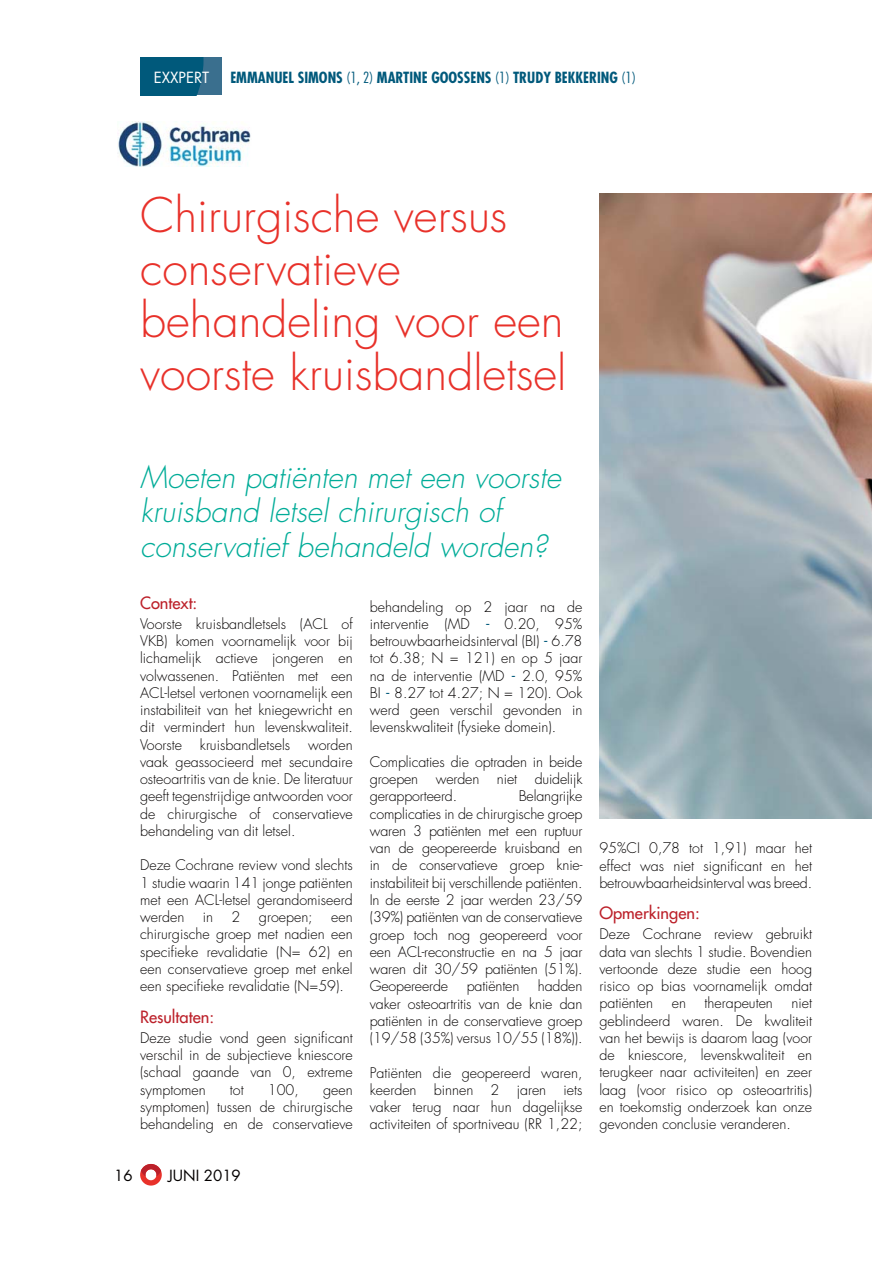
<style>
.page{position:relative;width:893px;height:1263px;background:#fff}
.page>*{position:absolute;margin:0;border:0;box-sizing:border-box;transform-origin:0 0}
.t1{font:300 46.5px/52.5px "Futura Std";color:#e8312a}
.t2{font:italic 300 30px/34.5px "Futura Std";color:#00ac98}
.t3{font:500 16.5px "Futura Std";color:#bc212a}
.t4{font:700 condensed 15px "Futura Std";color:#00597b}
.t5{font:15px "Futura Std";color:#040000}
.t6{font:15px "Futura Std";color:#fff}
.t7{font:300 14.25px/17.2px "Futura Std";color:#040000;text-align:justify}
.s1{font-weight:300}
.s2{font-weight:500;color:#00597b}
</style>
<div class="page">
<div style="left:140px;top:57px;width:82px;height:38px;background:#3a6f8e"></div>
<div style="left:140px;top:57px;width:63px;height:38px;background:#00597b"></div>
<img style="left:599px;top:193px;width:272px;height:626px">
<img style="left:118px;top:122px;width:133px;height:44px">
<svg style="left:140px;top:1164px;width:22px;height:22px"></svg>
<p class="t6" style="left:154px;top:69px;width:57px">EXXPERT</p>
<p class="t4" style="left:230px;top:69px;width:407px">EMMANUEL SIMONS <span class="s1">(1, 2)</span> MARTINE GOOSSENS <span class="s1">(1)</span> TRUDY BEKKERING <span class="s1">(1)</span></p>
<h1 class="t1" style="left:140px;top:192px;width:428px">Chirurgische versus conservatieve behandeling voor een voorste kruisbandletsel</h1>
<h2 class="t2" style="left:140px;top:462px;width:422px">Moeten patiënten met een voorste kruisband letsel chirurgisch of conservatief behandeld worden?</h2>
<p class="t3" style="left:140px;top:595px;width:59px">Context:</p>
<p class="t7" style="left:140px;top:616px;width:214px">Voorste kruisbandletsels (ACL of VKB) komen voornamelijk voor bij lichamelijk actieve jongeren en volwassenen. Patiënten met een ACL-letsel vertonen voornamelijk een instabiliteit van het kniegewricht en dit vermindert hun levenskwaliteit.<br>Voorste</p>
<p class="t7" style="left:140px;top:737px;width:214px;text-indent:168px">worden vaak geassocieerd met secundaire osteoartritis van de knie. De literatuur geeft tegenstrijdige antwoorden voor de chirurgische of conservatieve behandeling van dit letsel.</p>
<p class="t7" style="left:140px;top:858px;width:214px">Deze Cochrane review vond slechts 1 studie waarin 141 jonge patiënten met een ACL-letsel gerandomiseerd werden</p>
<p class="t7" style="left:200px;top:737px;width:92px">kruisbandletsels</p>
<p class="t7" style="left:203px;top:909px;width:12px">in</p>
<p class="t7" style="left:232px;top:909px;width:10px">2</p>
<p class="t7" style="left:259px;top:909px;width:55px">groepen;</p>
<p class="t7" style="left:140px;top:909px;width:214px;text-indent:191px">een chirurgische groep met nadien een specifieke revalidatie (N= 62) en een conservatieve groep met enkel een specifieke revalidatie (N=59).</p>
<p class="t3" style="left:140px;top:1009px;width:76px">Resultaten:</p>
<p class="t7" style="left:140px;top:1030px;width:214px">Deze studie vond geen significant verschil in de subjectieve kniescore (schaal gaande van 0, extreme symptomen</p>
<p class="t7" style="left:230px;top:1082px;width:15px">tot</p>
<p class="t7" style="left:268px;top:1082px;width:32px">100,</p>
<p class="t7" style="left:140px;top:1082px;width:214px;text-indent:183px">geen symptomen) tussen de chirurgische behandeling en de conservatieve</p>
<p class="t5" style="left:114px;top:1167px;width:20px">16</p>
<p class="t5" style="left:168px;top:1167px;width:74px">JUNI 2019</p>
<p class="t7" style="left:370px;top:599px;width:214px">behandeling op 2 jaar na de interventie (MD <span class="s2">-</span> 0.20, 95% betrouwbaarheidsinterval (BI) <span class="s2">-</span> 6.78 tot 6.38; N = 121) en op 5 jaar na de interventie (MD <span class="s2">-</span> 2.0, 95% BI <span class="s2">-</span> 8.27 tot 4.27; N = 120). Ook werd geen verschil gevonden in levenskwaliteit (fysieke domein).</p>
<p class="t7" style="left:370px;top:754px;width:214px">Complicaties die optraden in beide groepen werden niet duidelijk gerapporteerd.</p>
<p class="t7" style="left:370px;top:789px;width:214px;text-indent:149px">Belangrijke complicaties in de chirurgische groep waren 3 patiënten met een ruptuur van de geopereerde kruisband en in de conservatieve groep knie&shy;instabiliteit bij verschillende patiënten.<br>In de eerste 2 jaar werden 23/59 (39%) patiënten van de conservatieve groep toch nog geopereerd voor een ACL-reconstructie en na 5 jaar waren dit 30/59 patiënten (51%).<br>Geopereerde</p>
<p class="t7" style="left:370px;top:978px;width:214px;text-indent:168px">hadden vaker osteoartritis van de knie dan patiënten in de conservatieve groep (19/58 (35%) versus 10/55 (18%)).</p>
<p class="t7" style="left:370px;top:1065px;width:214px">Patiënten die geopereerd waren, keerden binnen 2 jaren iets vaker terug naar hun dagelijkse activiteiten of sportniveau (RR 1,22;</p>
<p class="t7" style="left:467px;top:978px;width:54px">patiënten</p>
<p class="t7" style="left:599px;top:840px;width:214px">95%CI 0,78 tot 1,91) maar het effect was niet significant en het betrouwbaarheidsinterval was breed.</p>
<p class="t3" style="left:599px;top:905px;width:102px">Opmerkingen:</p>
<p class="t7" style="left:599px;top:927px;width:214px">Deze Cochrane review gebruikt data van slechts 1 studie. Bovendien vertoonde deze studie een hoog risico op bias voornamelijk omdat patiënten</p>
<p class="t7" style="left:672px;top:996px;width:16px">en</p>
<p class="t7" style="left:704px;top:996px;width:70px">therapeuten</p>
<p class="t7" style="left:599px;top:996px;width:214px;text-indent:192px">niet geblindeerd waren. De kwaliteit van het bewijs is daarom laag (voor de kniescore, levenskwaliteit en terugkeer naar activiteiten) en zeer laag (voor risico op osteoartritis) en toekomstig onderzoek kan onze gevonden conclusie veranderen.</p>
</div>
